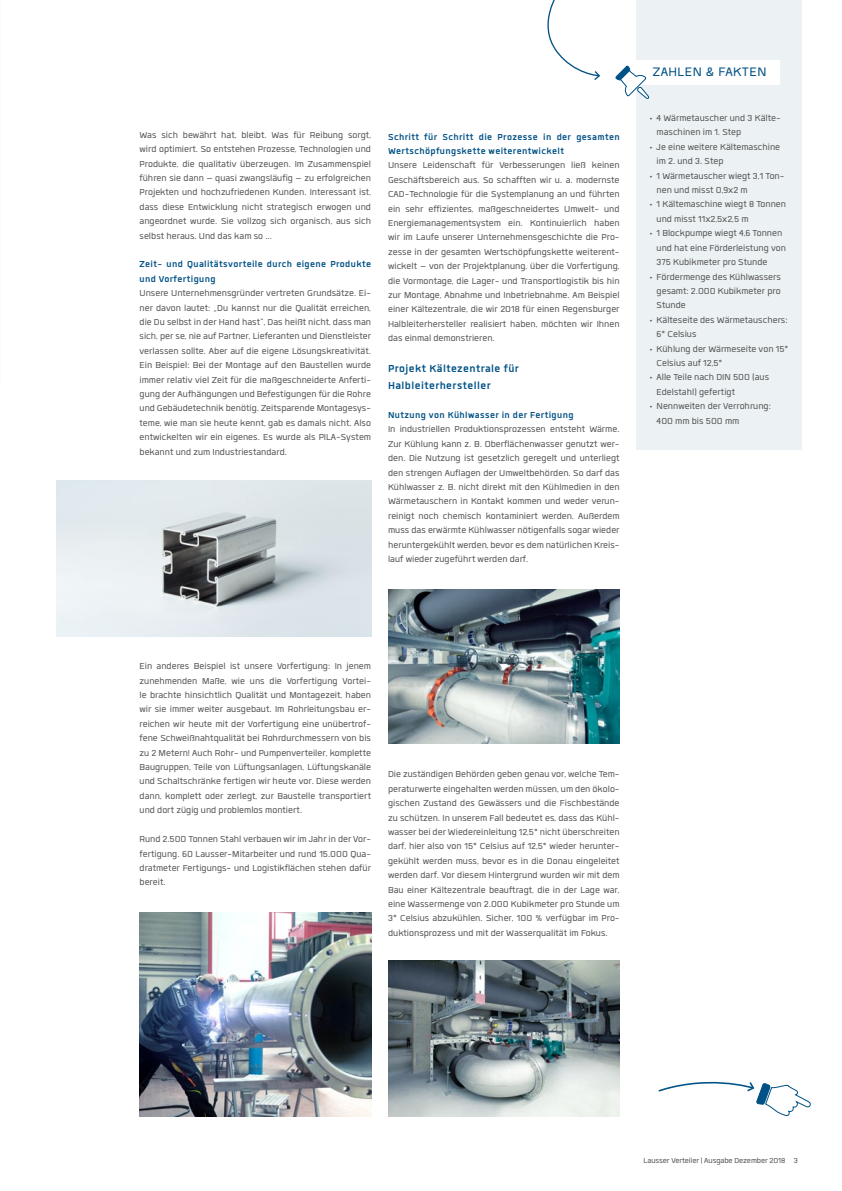
<style>
.page{position:relative;width:842px;height:1191px;background:#fff}
.page>*{position:absolute;margin:0;border:0;box-sizing:border-box;transform-origin:0 0}
._2016_Register_klein{font:17px "Quan";letter-spacing:.02em;color:#005185}
._2016_Headline_blau{font:700 14px/16.8px "Quan";letter-spacing:.03em;color:#005185}
._2016_Fließtext_Aufz{font:12px/14.4px "Quan";color:#565655}
._2016_Headline_blau-2{font:700 12px/14.4px "Quan";letter-spacing:.03em;color:#005185}
.t1{font:10px "Quan";letter-spacing:-.01em;color:#565655}
</style>
<div class="page">
<svg style="left:658px;top:1081px;width:153px;height:35px"></svg>
<img style="left:57px;top:480px;width:314px;height:156px">
<img style="left:140px;top:912px;width:231px;height:204px">
<img style="left:388px;top:960px;width:232px;height:156px">
<img style="left:388px;top:589px;width:232px;height:154px">
<div style="left:637px;top:0;width:165px;height:450px;background:#ecf1f4"></div>
<div style="left:637px;top:60px;width:143px;height:24px;background:#fff"></div>
<svg style="left:547px;top:0;width:54px;height:80px"></svg>
<svg style="left:615px;top:65px;width:36px;height:34px"></svg>
<p class="_2016_Fließtext_Aufz" style="left:140px;top:127px;width:233px;text-align:justify">Was sich bewährt hat, bleibt. Was für Reibung sorgt, wird optimiert. So entstehen Prozesse, Technologien und Produkte, die qualitativ überzeugen. Im Zusammenspiel führen sie dann – quasi zwangsläufig – zu erfolgreichen Projekten und hochzufriedenen Kunden. Interessant ist, dass diese Entwicklung nicht strategisch erwogen und angeordnet wurde. Sie vollzog sich organisch, aus sich selbst heraus. Und das kam so ...</p>
<p class="_2016_Headline_blau-2" style="left:140px;top:257px;width:233px">Zeit- und Qualitätsvorteile durch eigene Produkte und Vorfertigung</p>
<p class="_2016_Fließtext_Aufz" style="left:140px;top:286px;width:233px;text-align:justify">Unsere Unternehmensgründer vertreten Grundsätze. Ei&shy;ner davon lautet: „Du kannst nur die Qualität erreichen, die Du selbst in der Hand hast“, Das heißt nicht, dass man sich, per se, nie auf Partner, Lieferanten und Dienstleister verlassen sollte. Aber auf die eigene Lösungskreativität.<br>Ein Beispiel: Bei der Montage auf den Baustellen wurde immer relativ viel Zeit für die maßgeschneiderte Anferti&shy;gung der Aufhängungen und Befestigungen für die Rohre und Gebäudetechnik benötig. Zeitsparende Montagesys&shy;teme, wie man sie heute kennt, gab es damals nicht. Also entwickelten wir ein eigenes. Es wurde als PILA-System bekannt und zum Industriestandard.</p>
<p class="_2016_Headline_blau-2" style="left:388px;top:129px;width:233px">Schritt für Schritt die Prozesse in der gesamten<br>Wertschöpfungskette weiterentwickelt</p>
<p class="_2016_Fließtext_Aufz" style="left:388px;top:158px;width:233px;text-align:justify">Unsere Leidenschaft für Verbesserungen ließ keinen Geschäftsbereich aus. So schafften wir u. a. modernste CAD-Technologie für die Systemplanung an und führten ein sehr effizientes, maßgeschneidertes Umwelt- und Energiemanagementsystem ein. Kontinuierlich haben wir im Laufe unserer Unternehmensgeschichte die Pro&shy;zesse in der gesamten Wertschöpfungskette weiterent&shy;wickelt – von der Projektplanung, über die Vorfertigung, die Vormontage, die Lager- und Transportlogistik bis hin zur Montage, Abnahme und Inbetriebnahme. Am Beispiel einer Kältezentrale, die wir 2018 für einen Regensburger Halbleiterhersteller realisiert haben, möchten wir Ihnen das einmal demonstrieren.</p>
<p class="_2016_Headline_blau" style="left:388px;top:360px;width:132px">Projekt Kältezentrale für<br>Halbleiterhersteller</p>
<p class="_2016_Headline_blau-2" style="left:388px;top:408px;width:187px">Nutzung von Kühlwasser in der Fertigung</p>
<p class="_2016_Fließtext_Aufz" style="left:388px;top:422px;width:233px;text-align:justify">In industriellen Produktionsprozessen entsteht Wärme.<br>Zur Kühlung kann z. B. Oberflächenwasser genutzt wer&shy;den. Die Nutzung ist gesetzlich geregelt und unterliegt den strengen Auflagen der Umweltbehörden. So darf das Kühlwasser z. B. nicht direkt mit den Kühlmedien in den Wärmetauschern in Kontakt kommen und weder verun&shy;reinigt noch chemisch kontaminiert werden. Außerdem muss das erwärmte Kühlwasser nötigenfalls sogar wieder heruntergekühlt werden, bevor es dem natürlichen Kreis&shy;lauf wieder zugeführt werden darf.</p>
<p class="_2016_Register_klein" style="left:653px;top:64px;width:115px">ZAHLEN &amp; FAKTEN</p>
<p class="_2016_Fließtext_Aufz" style="left:657px;top:111px;width:126px;text-indent:-7px">• 4 Wärmetauscher und 3 Kälte&shy;maschinen im 1. Step</p>
<p class="_2016_Fließtext_Aufz" style="left:657px;top:139px;width:125px;text-indent:-7px">• Je eine weitere Kältemaschine im 2. und 3. Step</p>
<p class="_2016_Fließtext_Aufz" style="left:657px;top:168px;width:129px;text-indent:-7px">• 1 Wärmetauscher wiegt 3,1 Ton&shy;nen und misst 0,9x2 m</p>
<p class="_2016_Fließtext_Aufz" style="left:657px;top:197px;width:131px;text-indent:-7px">• 1 Kältemaschine wiegt 8 Tonnen und misst 11x2,5x2,5 m</p>
<p class="_2016_Fließtext_Aufz" style="left:657px;top:226px;width:131px;text-indent:-7px">• 1 Blockpumpe wiegt 4,6 Tonnen und hat eine Förderleistung von<br>375 Kubikmeter pro Stunde</p>
<p class="_2016_Fließtext_Aufz" style="left:657px;top:269px;width:126px;text-align:justify;text-indent:-7px">• Fördermenge des Kühlwassers gesamt: 2.000 Kubikmeter pro Stunde</p>
<p class="_2016_Fließtext_Aufz" style="left:657px;top:312px;width:133px;text-indent:-7px">• Kälteseite des Wärmetauschers:<br>6° Celsius</p>
<p class="_2016_Fließtext_Aufz" style="left:657px;top:341px;width:133px;text-indent:-7px">• Kühlung der Wärmeseite von 15°<br>Celsius auf 12,5°</p>
<p class="_2016_Fließtext_Aufz" style="left:657px;top:370px;width:114px;text-indent:-7px">• Alle Teile nach DIN 500 (aus<br>Edelstahl) gefertigt</p>
<p class="_2016_Fließtext_Aufz" style="left:657px;top:399px;width:116px;text-indent:-7px">• Nennweiten der Verrohrung:<br>400 mm bis 500 mm</p>
<p class="_2016_Fließtext_Aufz" style="left:140px;top:659px;width:233px;text-align:justify">Ein anderes Beispiel ist unsere Vorfertigung: In jenem zunehmenden Maße, wie uns die Vorfertigung Vortei&shy;le brachte hinsichtlich Qualität und Montagezeit, haben wir sie immer weiter ausgebaut. Im Rohrleitungsbau er&shy;reichen wir heute mit der Vorfertigung eine unübertrof&shy;fene Schweißnahtqualität bei Rohrdurchmessern von bis zu 2 Metern! Auch Rohr- und Pumpenverteiler, komplette Baugruppen, Teile von Lüftungsanlagen, Lüftungskanäle und Schaltschränke fertigen wir heute vor. Diese werden dann, komplett oder zerlegt, zur Baustelle transportiert und dort zügig und problemlos montiert.</p>
<p class="_2016_Fließtext_Aufz" style="left:140px;top:831px;width:233px;text-align:justify">Rund 2.500 Tonnen Stahl verbauen wir im Jahr in der Vor&shy;fertigung. 60 Lausser-Mitarbeiter und rund 15.000 Qua&shy;dratmeter Fertigungs- und Logistikflächen stehen dafür bereit.</p>
<p class="_2016_Fließtext_Aufz" style="left:388px;top:767px;width:233px;text-align:justify">Die zuständigen Behörden geben genau vor, welche Tem&shy;peraturwerte eingehalten werden müssen, um den ökolo&shy;gischen Zustand des Gewässers und die Fischbestände zu schützen. In unserem Fall bedeutet es, dass das Kühl&shy;wasser bei der Wiedereinleitung 12,5° nicht überschreiten darf, hier also von 15° Celsius auf 12,5° wieder herunter&shy;gekühlt werden muss, bevor es in die Donau eingeleitet werden darf. Vor diesem Hintergrund wurden wir mit dem Bau einer Kältezentrale beauftragt, die in der Lage war, eine Wassermenge von 2.000 Kubikmeter pro Stunde um 3° Celsius abzukühlen. Sicher, 100 % verfügbar im Pro&shy;duktionsprozess und mit der Wasserqualität im Fokus.</p>
<p class="t1" style="left:644px;top:1155px;width:156px">Lausser Verteiler | Ausgabe Dezember 2018 3</p>
</div>
